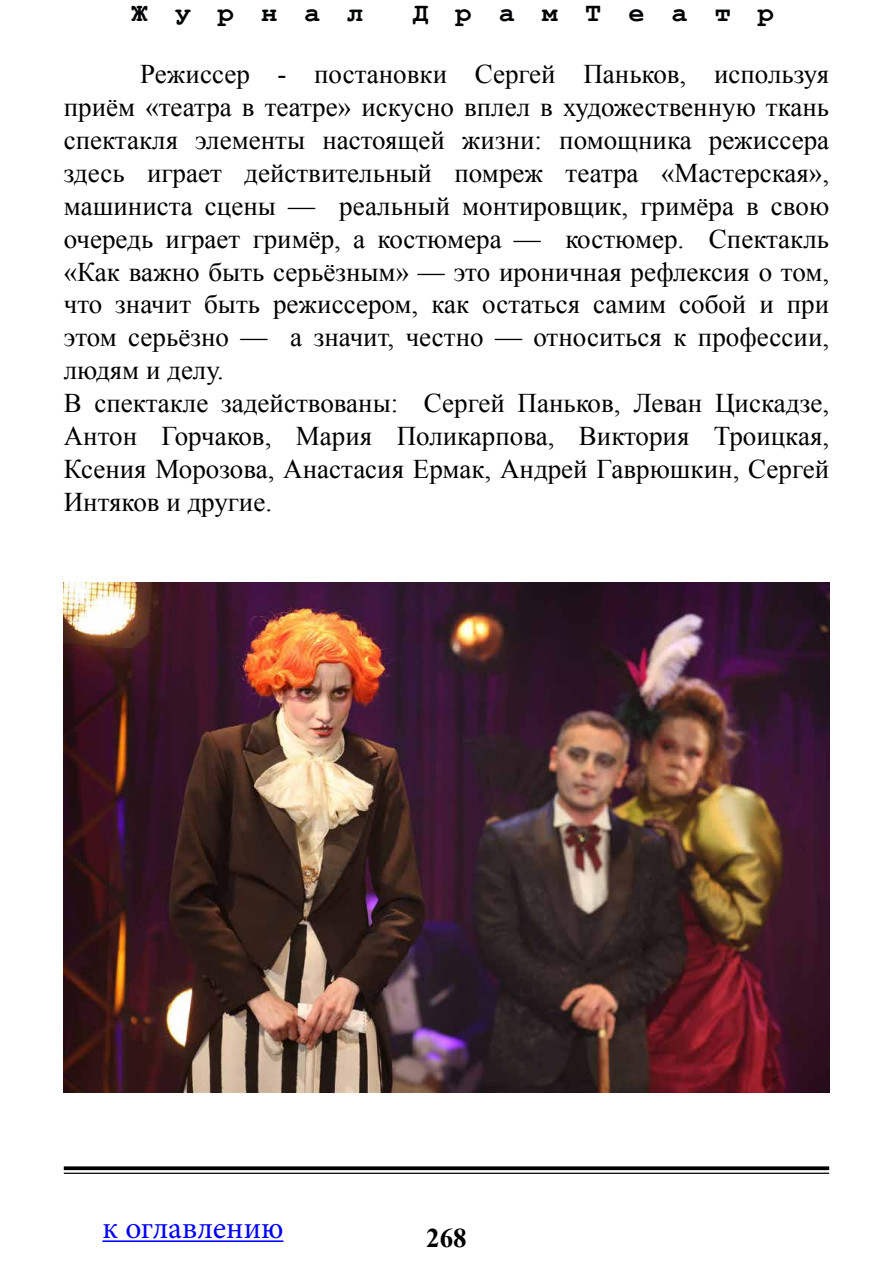
<style>
.page{position:relative;width:893px;height:1263px;background:#fff}
.page>*{position:absolute;margin:0;border:0;box-sizing:border-box;transform-origin:0 0}
.t1{font:31.5px "Minion Pro";letter-spacing:-.005em;color:#00f}
.t2{font:27px/33px "Times New Roman";color:#000}
.t3{font:700 27px "Courier New";color:#020304}
.t4{font:700 27px "Times New Roman";color:#000}
</style>
<div class="page">
<hr style="left:102px;top:1240px;width:181px;height:2px;background:#00f">
<svg style="left:64px;top:1166px;width:765px;height:4px;background:#191919"></svg>
<hr style="left:64px;top:1172px;width:765px;height:2px;background:#000">
<img style="left:64px;top:582px;width:765px;height:510px">
<p class="t3" style="left:131px;top:-4px;width:234px">Ж у р н а л</p>
<p class="t3" style="left:412px;top:-4px;width:363px">Д р а м Т е а т р</p>
<p class="t2" style="left:64px;top:56px;width:767px;text-indent:77px">Режиссер - постановки Сергей Паньков, используя приём «театра в театре» искусно вплел в художественную ткань спектакля элементы настоящей жизни: помощника режиссера здесь играет действительный помреж театра «Мастерская», машиниста сцены — реальный монтировщик, гримёра в свою очередь играет гримёр, а костюмера — костюмер. Спектакль «Как важно быть серьёзным» — это ироничная рефлексия о том, что значит быть режиссером, как остаться самим собой и при этом серьёзно — а значит, честно — относиться к профессии, людям и делу.<br>В спектакле задействованы: Сергей Паньков, Леван Цискадзе, Антон Горчаков, Мария Поликарпова, Виктория Троицкая, Ксения Морозова, Анастасия Ермак, Андрей Гаврюшкин, Сергей Интяков и другие.</p>
<p class="t1" style="left:102px;top:1207px;width:182px">к оглавлению</p>
<p class="t4" style="left:426px;top:1218px;width:42px">268</p>
</div>
